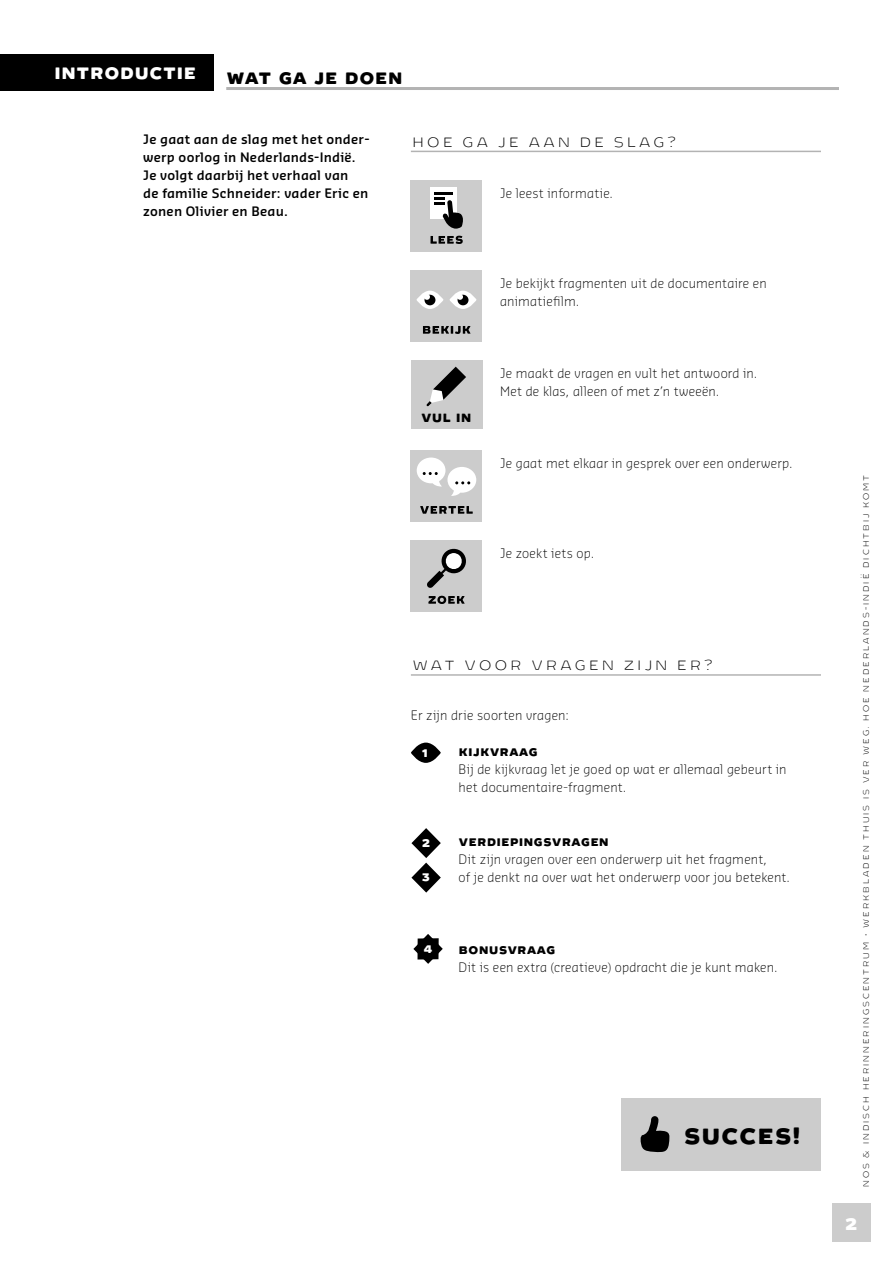
<style>
.page{position:relative;width:893px;height:1263px;background:#fff}
.page>*{position:absolute;margin:0;border:0;box-sizing:border-box;transform-origin:0 0}
.t1{font:24px "Typnic Headline";color:#000}
.t2{font:18px "Typnic Headline Fill";color:#000}
.t3{font:18px "Typnic Headline";color:#fff}
.t4{font:18px "Typnic Headline";color:#000}
.t5{font:13.05px "Typnic Headline";color:#000}
.t6{font:300 12.75px/18px "Sansa Std";letter-spacing:.02em;color:#000}
.t7{font:600 12.75px/18px "Sansa Std";letter-spacing:.02em;color:#000}
.t8{font:12px "Typnic Headline";color:#000}
.t9{font:12px "Typnic Headline";color:#fff}
.t10{font:10.5px "Typnic Headline Fill";color:#000}
</style>
<div class="page">
<div style="left:832px;top:1203px;width:39px;height:39px;background:#ccc"></div>
<div style="left:0;top:54px;width:213px;height:36px;background:#000"></div>
<div style="left:411px;top:360px;width:71px;height:68px;background:#ccc"></div>
<svg style="left:426px;top:367px;width:40px;height:40px"></svg>
<div style="left:411px;top:270px;width:71px;height:71px;background:#ccc"></div>
<svg style="left:416px;top:291px;width:27px;height:18px"></svg>
<div style="left:424px;top:295px;width:11px;height:10px;background:#000;border-radius:50%"></div>
<svg style="left:424px;top:294px;width:6px;height:6px"></svg>
<svg style="left:449px;top:291px;width:28px;height:18px"></svg>
<div style="left:458px;top:295px;width:10px;height:10px;background:#000;border-radius:50%"></div>
<svg style="left:457px;top:294px;width:6px;height:6px"></svg>
<svg style="left:423px;top:326px;width:47px;height:8px"></svg>
<div style="left:411px;top:180px;width:71px;height:71px;background:#ccc"></div>
<div style="left:430px;top:187px;width:26px;height:32px;background:#fff"></div>
<svg style="left:434px;top:192px;width:29px;height:37px"></svg>
<svg style="left:430px;top:236px;width:33px;height:8px"></svg>
<div style="left:411px;top:540px;width:71px;height:71px;background:#ccc"></div>
<svg style="left:427px;top:548px;width:39px;height:40px"></svg>
<svg style="left:428px;top:596px;width:37px;height:8px"></svg>
<div style="left:411px;top:450px;width:71px;height:71px;background:#ccc"></div>
<svg style="left:417px;top:457px;width:59px;height:39px"></svg>
<svg style="left:420px;top:506px;width:53px;height:8px"></svg>
<hr style="left:411px;top:151px;width:410px;height:1px;background:#b3b3b3">
<svg style="left:411px;top:743px;width:30px;height:20px"></svg>
<svg style="left:413px;top:934px;width:30px;height:30px"></svg>
<div style="left:417px;top:938px;width:22px;height:21px;background:#000"></div>
<svg style="left:411px;top:828px;width:30px;height:65px"></svg>
<hr style="left:411px;top:674px;width:410px;height:2px;background:#b3b3b3">
<div style="left:622px;top:1098px;width:199px;height:72px;background:#ccc"></div>
<svg style="left:640px;top:1116px;width:29px;height:36px"></svg>
<hr style="left:226px;top:87px;width:613px;height:3px;background:#b3b3b3">
<h2 class="t3" style="left:54px;top:64px;width:144px">INTRODUCTIE</h2>
<h2 class="t4" style="left:226px;top:68px;width:178px">WAT GA JE DOEN</h2>
<p class="t7" style="left:143px;top:130px;width:228px">Je gaat aan de slag met het onder&shy;werp oorlog in Nederlands-Indië.<br>Je volgt daarbij het verhaal van<br>de familie Schneider: vader Eric en zonen Olivier en Beau.</p>
<h2 class="t2" style="left:411px;top:132px;width:268px">Hoe ga je aan de slag?</h2>
<p class="t6" style="left:500px;top:184px;width:114px">Je leest informatie.</p>
<p class="t6" style="left:500px;top:274px;width:268px">Je bekijkt fragmenten uit de documentaire en animatiefilm.</p>
<p class="t5" style="left:421px;top:410px;width:52px">VUL IN</p>
<p class="t6" style="left:500px;top:364px;width:259px">Je maakt de vragen en vult het antwoord in.<br>Met de klas, alleen of met z’n tweeën.</p>
<p class="t6" style="left:500px;top:454px;width:294px">Je gaat met elkaar in gesprek over een onderwerp.</p>
<p class="t6" style="left:500px;top:544px;width:96px">Je zoekt iets op.</p>
<h2 class="t2" style="left:411px;top:656px;width:305px">Wat voor vragen zijn er?</h2>
<p class="t6" style="left:411px;top:706px;width:159px">Er zijn drie soorten vragen:</p>
<p class="t9" style="left:422px;top:746px;width:8px">1</p>
<p class="t8" style="left:459px;top:746px;width:81px">KIJKVRAAG</p>
<p class="t6" style="left:459px;top:760px;width:330px">Bij de kijkvraag let je goed op wat er allemaal gebeurt in het documentaire-fragment.</p>
<p class="t9" style="left:422px;top:836px;width:10px">2</p>
<p class="t9" style="left:422px;top:871px;width:10px">3</p>
<p class="t8" style="left:459px;top:836px;width:152px">VERDIEPINGSVRAGEN</p>
<p class="t6" style="left:459px;top:850px;width:333px">Dit zijn vragen over een onderwerp uit het fragment,<br>of je denkt na over wat het onderwerp voor jou betekent.</p>
<p class="t9" style="left:423px;top:943px;width:11px">4</p>
<p class="t8" style="left:459px;top:944px;width:99px">BONUSVRAAG</p>
<p class="t6" style="left:459px;top:958px;width:320px">Dit is een extra (creatieve) opdracht die je kunt maken.</p>
<h1 class="t1" style="left:683px;top:1123px;width:119px">SUCCES!</h1>
<p class="t10" style="left:861px;top:1188px;width:716px;rotate:-90deg">nos &amp; Indisch herinneringscentrum • werkbladen thuis is ver weg. hoe nederlands-indië dichtbij komt</p>
<h2 class="t3" style="left:845px;top:1214px;width:15px">2</h2>
</div>
